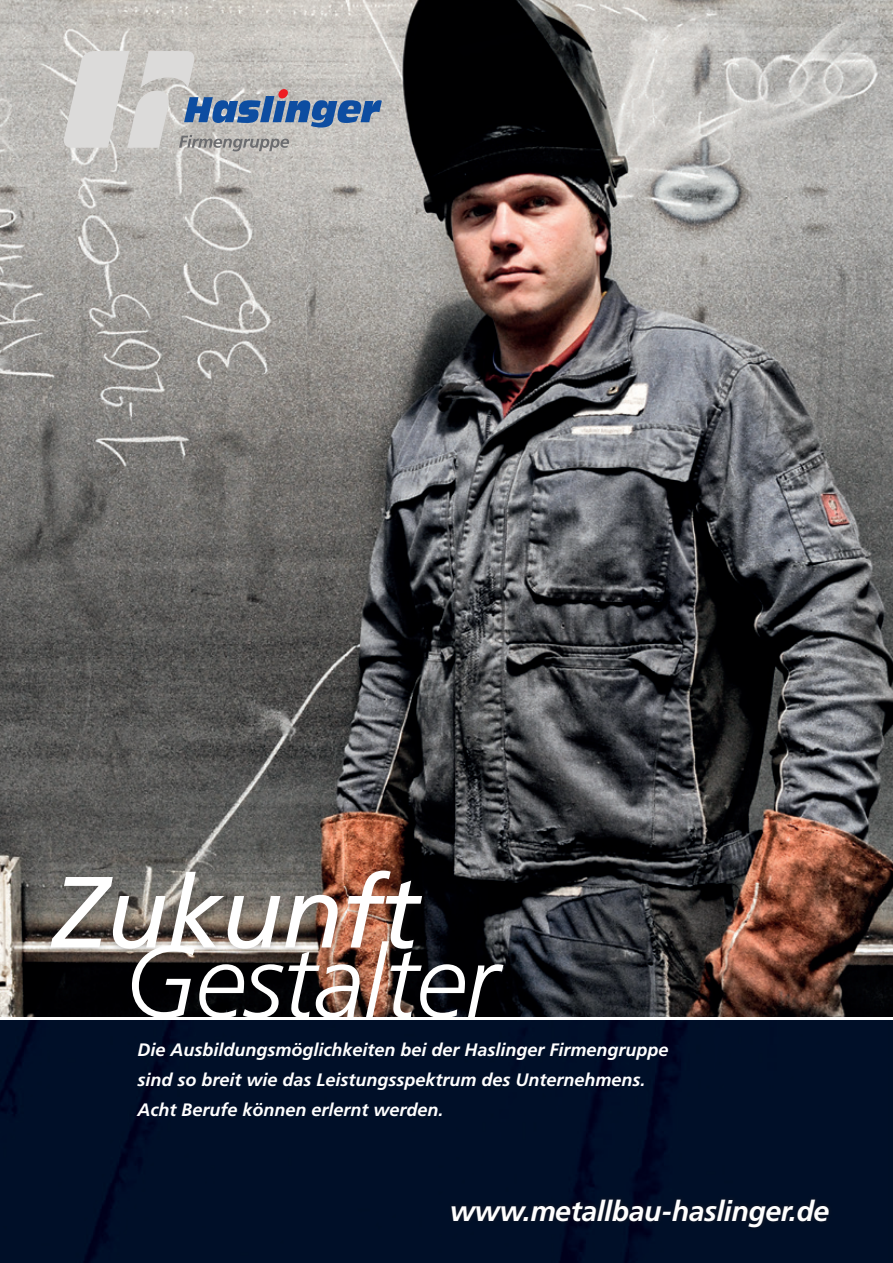
<style>
.page{position:relative;width:893px;height:1263px;background:#fff}
.page>*{position:absolute;margin:0;border:0;box-sizing:border-box;transform-origin:0 0}
.t1{font:italic 300 100.95px "Frutiger";letter-spacing:-.015em;color:#fff}
.t2{font:italic 100.95px "Frutiger";letter-spacing:-.015em;color:#fff}
.t3{font:italic 700 28.5px "Frutiger";letter-spacing:-.015em;color:#fff}
.t4{font:italic 700 18px "Frutiger";color:#fff}
</style>
<div class="page">
<img style="left:0;top:0;width:893px;height:1017px">
<div style="left:0;top:1020px;width:893px;height:243px;background:#000f28"></div>
<div style="left:42px;top:862px;width:389px;height:96px;background:#231f20;opacity:.4"></div>
<div style="left:447px;top:1195px;width:385px;height:36px;background:#031026"></div>
<svg style="left:62px;top:51px;width:320px;height:100px;background:#b6b9bf"></svg>
<p class="t2" style="left:52px;top:854px;width:368px">Zukunft</p>
<p class="t1" style="left:124px;top:924px;width:376px">Gestalter</p>
<p class="t4" style="left:137px;top:1039px;width:533px">Die Ausbildungsmöglichkeiten bei der Haslinger Firmengruppe</p>
<p class="t4" style="left:137px;top:1069px;width:510px">sind so breit wie das Leistungsspektrum des Unternehmens.</p>
<p class="t4" style="left:137px;top:1099px;width:308px">Acht Berufe können erlernt werden.</p>
<p class="t3" style="left:450px;top:1194px;width:381px">www.metallbau-haslinger.de</p>
</div>
